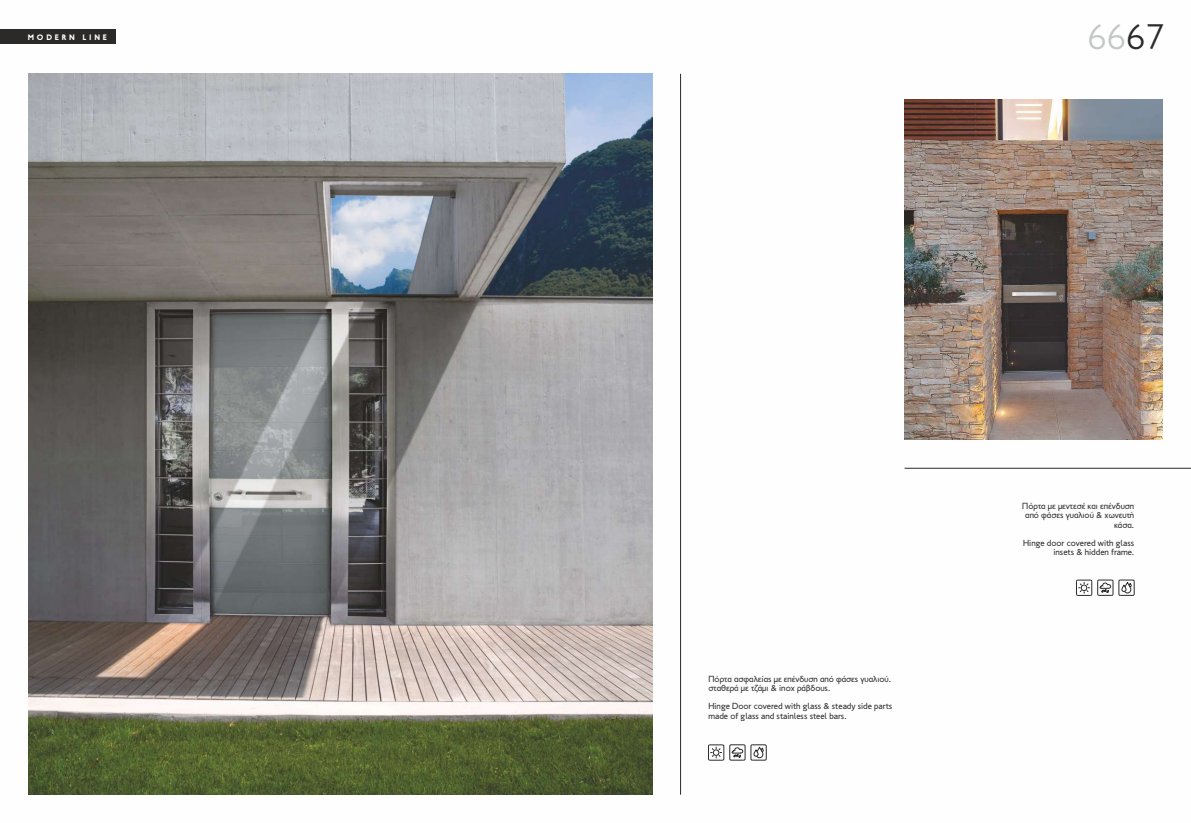
<style>
.page{position:relative;width:1191px;height:823px;background:#fff}
.page>*{position:absolute;margin:0;border:0;box-sizing:border-box;transform-origin:0 0}
.t1{font:300 36px "PF Transport";color:#c5c6c6}
.t2{font:9px/9.2px "PF Transport";color:#2b2a29}
.t3{font:900 8px "PF Transport";letter-spacing:.35em;color:#fefefe}
.s1{color:#2b2a29}
</style>
<div class="page">
<img style="left:28px;top:74px;width:624px;height:720px">
<img style="left:904px;top:99px;width:258px;height:340px">
<hr style="left:904px;top:467px;width:287px;height:1px;background:#2b2a29">
<hr style="left:680px;top:74px;width:1px;height:720px;background:#2b2a29">
<svg style="left:708px;top:744px;width:59px;height:16px"></svg>
<svg style="left:1076px;top:579px;width:59px;height:16px"></svg>
<div style="left:0;top:30px;width:116px;height:14px;background:#2b2a29"></div>
<p class="t3" style="left:28px;top:34px;width:81px">MODERN LINE</p>
<h1 class="t1" style="left:1087px;top:22px;width:79px">66<span class="s1">67</span></h1>
<p class="t2" style="left:708px;top:674px;width:184px">Πόρτα ασφαλείας µε επένδυση από φάσες γυαλιού. σταθερά µε τζάµι &amp; inox ράβδους.</p>
<p class="t2" style="left:708px;top:702px;width:185px">Hinge Door covered with glass &amp; steady side parts made of glass and stainless steel bars.</p>
<p class="t2" style="left:1022px;top:502px;width:113px;text-align:right">Πόρτα µε µεντεσέ και επένδυση από φάσες γυαλιού &amp; χωνευτή κάσα.</p>
<p class="t2" style="left:1023px;top:538px;width:112px;text-align:right">Hinge door covered with glass insets &amp; hidden frame.</p>
</div>
